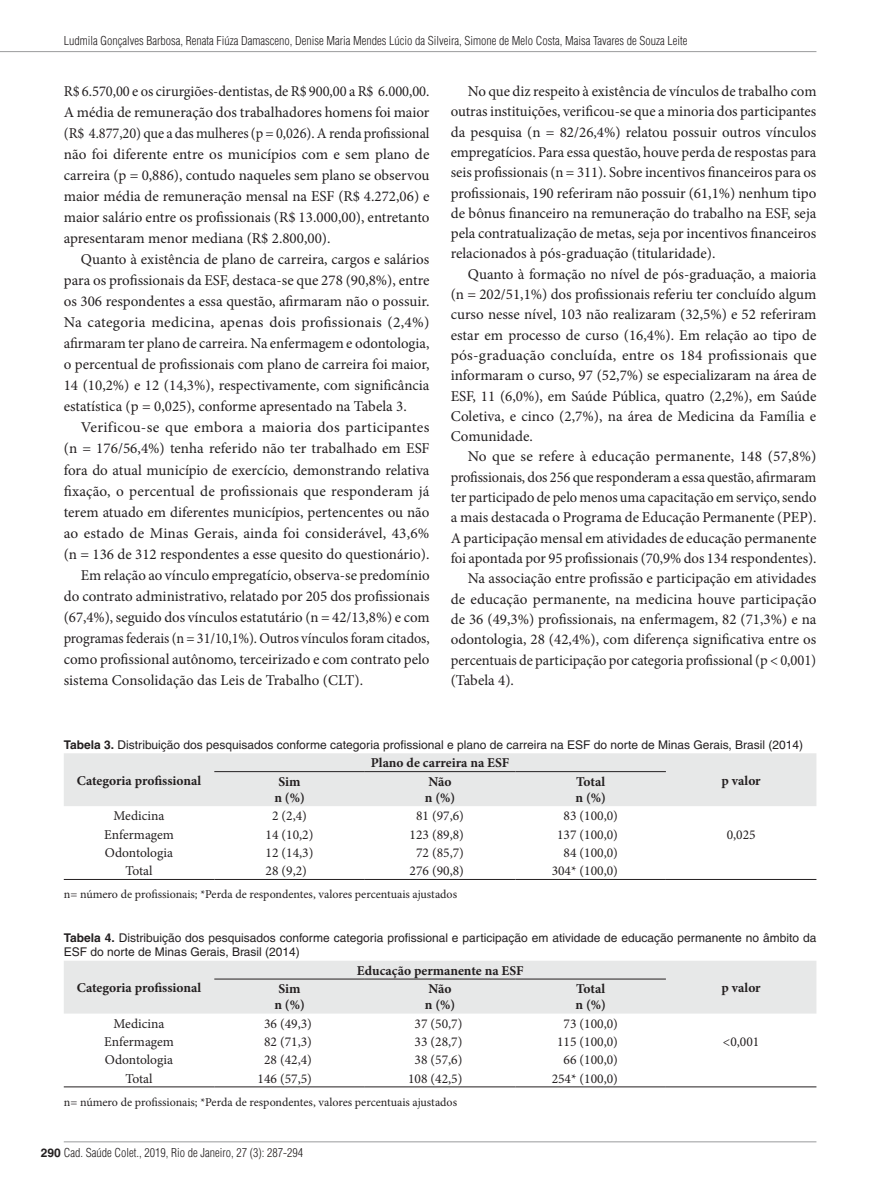
<style>
.page{position:relative;width:893px;height:1191px;background:#fff}
.page>*{position:absolute;margin:0;border:0;box-sizing:border-box;transform-origin:0 0}
.Paragraph{font:15px/20.2px "Minion Pro";color:#231f20;text-align:justify}
.TableBody{font:13.5px "Minion Pro";color:#231f20}
.TableHead{font:700 13.5px "Minion Pro";color:#231f20}
.TableTitle{font:12px/14.4px "Helvetica";color:#231f20}
.t1{font:300 condensed 12px "Helvetica";color:#231f20}
.TableFootnote{font:12px "Minion Pro";letter-spacing:-.005em;color:#231f20}
.s1{font-weight:700}
.s2{font-weight:700;font-stretch:normal}
</style>
<div class="page">
<hr style="left:0;top:51px;width:816px;height:1px;background:#6d6f71">
<hr style="left:64px;top:1141px;width:752px;height:1px;background:#6d6f71">
<div style="left:64px;top:753px;width:752px;height:53px;background:#e7e8e8"></div>
<hr style="left:214px;top:771px;width:151px;height:1px;background:#231f20">
<hr style="left:365px;top:771px;width:150px;height:1px;background:#231f20">
<hr style="left:515px;top:771px;width:151px;height:1px;background:#231f20">
<hr style="left:64px;top:879px;width:150px;height:1px;background:#231f20">
<hr style="left:214px;top:879px;width:151px;height:1px;background:#231f20">
<hr style="left:365px;top:879px;width:150px;height:1px;background:#231f20">
<hr style="left:515px;top:879px;width:151px;height:1px;background:#231f20">
<hr style="left:666px;top:879px;width:150px;height:1px;background:#231f20">
<div style="left:64px;top:961px;width:752px;height:52px;background:#e7e8e8"></div>
<hr style="left:64px;top:1086px;width:150px;height:1px;background:#231f20">
<hr style="left:214px;top:1086px;width:151px;height:1px;background:#231f20">
<hr style="left:365px;top:1086px;width:150px;height:1px;background:#231f20">
<hr style="left:515px;top:1086px;width:151px;height:1px;background:#231f20">
<hr style="left:666px;top:1086px;width:150px;height:1px;background:#231f20">
<hr style="left:214px;top:978px;width:151px;height:1px;background:#231f20">
<hr style="left:365px;top:978px;width:150px;height:1px;background:#231f20">
<hr style="left:515px;top:978px;width:151px;height:1px;background:#231f20">
<p class="t1" style="left:64px;top:33px;width:625px">Ludmila Gonçalves Barbosa, Renata Fiúza Damasceno, Denise Maria Mendes Lúcio da Silveira, Simone de Melo Costa, Maisa Tavares de Souza Leite</p>
<p class="Paragraph" style="left:64px;top:81px;width:367px;line-height:21px">R$ 6.570,00 e os cirurgiões‑dentistas, de R$ 900,00 a R$ 6.000,00.<br>A média de remuneração dos trabalhadores homens foi maior (R$ 4.877,20) que a das mulheres (p = 0,026). A renda profissional não foi diferente entre os municípios com e sem plano de carreira (p = 0,886), contudo naqueles sem plano se observou maior média de remuneração mensal na ESF (R$ 4.272,06) e maior salário entre os profissionais (R$ 13.000,00), entretanto apresentaram menor mediana (R$ 2.800,00).</p>
<p class="Paragraph" style="left:64px;top:249px;width:367px;line-height:21px;text-indent:17px">Quanto à existência de plano de carreira, cargos e salários para os profissionais da ESF, destaca-se que 278 (90,8%), entre os 306 respondentes a essa questão, afirmaram não o possuir.<br>Na categoria medicina, apenas dois profissionais (2,4%) afirmaram ter plano de carreira. Na enfermagem e odontologia, o percentual de profissionais com plano de carreira foi maior, 14 (10,2%) e 12 (14,3%), respectivamente, com significância estatística (p = 0,025), conforme apresentado na Tabela 3.</p>
<p class="Paragraph" style="left:64px;top:417px;width:367px;line-height:21px;text-indent:17px">Verificou-se que embora a maioria dos participantes (n = 176/56,4%) tenha referido não ter trabalhado em ESF fora do atual município de exercício, demonstrando relativa fixação, o percentual de profissionais que responderam já terem atuado em diferentes municípios, pertencentes ou não ao estado de Minas Gerais, ainda foi considerável, 43,6% (n = 136 de 312 respondentes a esse quesito do questionário).</p>
<p class="Paragraph" style="left:64px;top:564px;width:367px;line-height:21px;text-indent:17px">Em relação ao vínculo empregatício, observa-se predomínio do contrato administrativo, relatado por 205 dos profissionais (67,4%), seguido dos vínculos estatutário (n = 42/13,8%) e com programas federais (n = 31/10,1%). Outros vínculos foram citados, como profissional autônomo, terceirizado e com contrato pelo sistema Consolidação das Leis de Trabalho (CLT).</p>
<p class="Paragraph" style="left:451px;top:81px;width:367px;text-indent:17px">No que diz respeito à existência de vínculos de trabalho com outras instituições, verificou-se que a minoria dos participantes da pesquisa (n = 82/26,4%) relatou possuir outros vínculos empregatícios. Para essa questão, houve perda de respostas para seis profissionais (n = 311). Sobre incentivos financeiros para os profissionais, 190 referiram não possuir (61,1%) nenhum tipo de bônus financeiro na remuneração do trabalho na ESF, seja pela contratualização de metas, seja por incentivos financeiros relacionados à pós-graduação (titularidade).</p>
<p class="Paragraph" style="left:451px;top:264px;width:367px;text-indent:17px">Quanto à formação no nível de pós-graduação, a maioria (n = 202/51,1%) dos profissionais referiu ter concluído algum curso nesse nível, 103 não realizaram (32,5%) e 52 referiram estar em processo de curso (16,4%). Em relação ao tipo de pós‑graduação concluída, entre os 184 profissionais que informaram o curso, 97 (52,7%) se especializaram na área de ESF, 11 (6,0%), em Saúde Pública, quatro (2,2%), em Saúde Coletiva, e cinco (2,7%), na área de Medicina da Família e Comunidade.</p>
<p class="Paragraph" style="left:451px;top:446px;width:367px;text-indent:17px">No que se refere à educação permanente, 148 (57,8%) profissionais, dos 256 que responderam a essa questão, afirmaram ter participado de pelo menos uma capacitação em serviço, sendo a mais destacada o Programa de Educação Permanente (PEP).<br>A participação mensal em atividades de educação permanente foi apontada por 95 profissionais (70,9% dos 134 respondentes).</p>
<p class="Paragraph" style="left:451px;top:568px;width:367px;text-indent:17px">Na associação entre profissão e participação em atividades de educação permanente, na medicina houve participação de 36 (49,3%) profissionais, na enfermagem, 82 (71,3%) e na odontologia, 28 (42,4%), com diferença significativa entre os percentuais de participação por categoria profissional (p &lt; 0,001) (Tabela 4).</p>
<p class="TableTitle" style="left:64px;top:737px;width:741px"><span class="s1">Tabela 3.</span> Distribuição dos pesquisados conforme categoria profissional e plano de carreira na ESF do norte de Minas Gerais, Brasil (2014)</p>
<p class="TableHead" style="left:77px;top:771px;width:126px">Categoria profissional</p>
<p class="TableHead" style="left:371px;top:753px;width:140px">Plano de carreira na ESF</p>
<p class="TableHead" style="left:279px;top:772px;width:24px">Sim</p>
<p class="TableHead" style="left:722px;top:771px;width:41px">p valor</p>
<p class="TableHead" style="left:274px;top:788px;width:32px">n (%)</p>
<p class="TableHead" style="left:576px;top:772px;width:30px">Total</p>
<p class="TableHead" style="left:575px;top:788px;width:32px">n (%)</p>
<p class="TableHead" style="left:429px;top:772px;width:25px">Não</p>
<p class="TableHead" style="left:425px;top:788px;width:32px">n (%)</p>
<p class="TableBody" style="left:114px;top:807px;width:52px">Medicina</p>
<p class="TableBody" style="left:272px;top:807px;width:36px">2 (2,4)</p>
<p class="TableBody" style="left:416px;top:807px;width:49px">81 (97,6)</p>
<p class="TableBody" style="left:564px;top:807px;width:56px">83 (100,0)</p>
<p class="TableBody" style="left:104px;top:825px;width:71px">Enfermagem</p>
<p class="TableBody" style="left:266px;top:825px;width:49px">14 (10,2)</p>
<p class="TableBody" style="left:410px;top:825px;width:56px">123 (89,8)</p>
<p class="TableBody" style="left:557px;top:825px;width:62px">137 (100,0)</p>
<p class="TableBody" style="left:727px;top:825px;width:30px">0,025</p>
<p class="TableBody" style="left:105px;top:843px;width:70px">Odontologia</p>
<p class="TableBody" style="left:266px;top:843px;width:49px">12 (14,3)</p>
<p class="TableBody" style="left:416px;top:843px;width:49px">72 (85,7)</p>
<p class="TableBody" style="left:564px;top:843px;width:56px">84 (100,0)</p>
<p class="TableBody" style="left:125px;top:862px;width:29px">Total</p>
<p class="TableBody" style="left:266px;top:862px;width:43px">28 (9,2)</p>
<p class="TableBody" style="left:410px;top:862px;width:56px">276 (90,8)</p>
<p class="TableBody" style="left:552px;top:862px;width:68px">304* (100,0)</p>
<p class="TableFootnote" style="left:64px;top:886px;width:395px">n= número de profissionais; *Perda de respondentes, valores percentuais ajustados</p>
<p class="TableTitle" style="left:64px;top:930px;width:754px"><span class="s1">Tabela 4.</span> Distribuição dos pesquisados conforme categoria profissional e participação em atividade de educação permanente no âmbito da<br>ESF do norte de Minas Gerais, Brasil (2014)</p>
<p class="TableHead" style="left:77px;top:978px;width:126px">Categoria profissional</p>
<p class="TableHead" style="left:357px;top:961px;width:168px">Educação permanente na ESF</p>
<p class="TableHead" style="left:279px;top:979px;width:24px">Sim</p>
<p class="TableHead" style="left:722px;top:978px;width:41px">p valor</p>
<p class="TableHead" style="left:274px;top:995px;width:32px">n (%)</p>
<p class="TableHead" style="left:576px;top:979px;width:30px">Total</p>
<p class="TableHead" style="left:575px;top:995px;width:32px">n (%)</p>
<p class="TableHead" style="left:429px;top:979px;width:25px">Não</p>
<p class="TableHead" style="left:425px;top:995px;width:32px">n (%)</p>
<p class="TableBody" style="left:114px;top:1014px;width:52px">Medicina</p>
<p class="TableBody" style="left:264px;top:1014px;width:49px">36 (49,3)</p>
<p class="TableBody" style="left:415px;top:1014px;width:49px">37 (50,7)</p>
<p class="TableBody" style="left:564px;top:1014px;width:56px">73 (100,0)</p>
<p class="TableBody" style="left:104px;top:1032px;width:71px">Enfermagem</p>
<p class="TableBody" style="left:264px;top:1032px;width:49px">82 (71,3)</p>
<p class="TableBody" style="left:415px;top:1032px;width:49px">33 (28,7)</p>
<p class="TableBody" style="left:557px;top:1032px;width:62px">115 (100,0)</p>
<p class="TableBody" style="left:723px;top:1032px;width:38px">&lt;0,001</p>
<p class="TableBody" style="left:105px;top:1051px;width:70px">Odontologia</p>
<p class="TableBody" style="left:264px;top:1051px;width:49px">28 (42,4)</p>
<p class="TableBody" style="left:415px;top:1051px;width:49px">38 (57,6)</p>
<p class="TableBody" style="left:564px;top:1051px;width:56px">66 (100,0)</p>
<p class="TableBody" style="left:125px;top:1069px;width:29px">Total</p>
<p class="TableBody" style="left:258px;top:1069px;width:56px">146 (57,5)</p>
<p class="TableBody" style="left:408px;top:1069px;width:56px">108 (42,5)</p>
<p class="TableBody" style="left:552px;top:1069px;width:68px">254* (100,0)</p>
<p class="TableFootnote" style="left:64px;top:1094px;width:395px">n= número de profissionais; *Perda de respondentes, valores percentuais ajustados</p>
<p class="t1" style="left:41px;top:1145px;width:264px"><span class="s2">290</span> Cad. Saúde Colet., 2019, Rio de Janeiro, 27 (3): 287-294</p>
</div>
